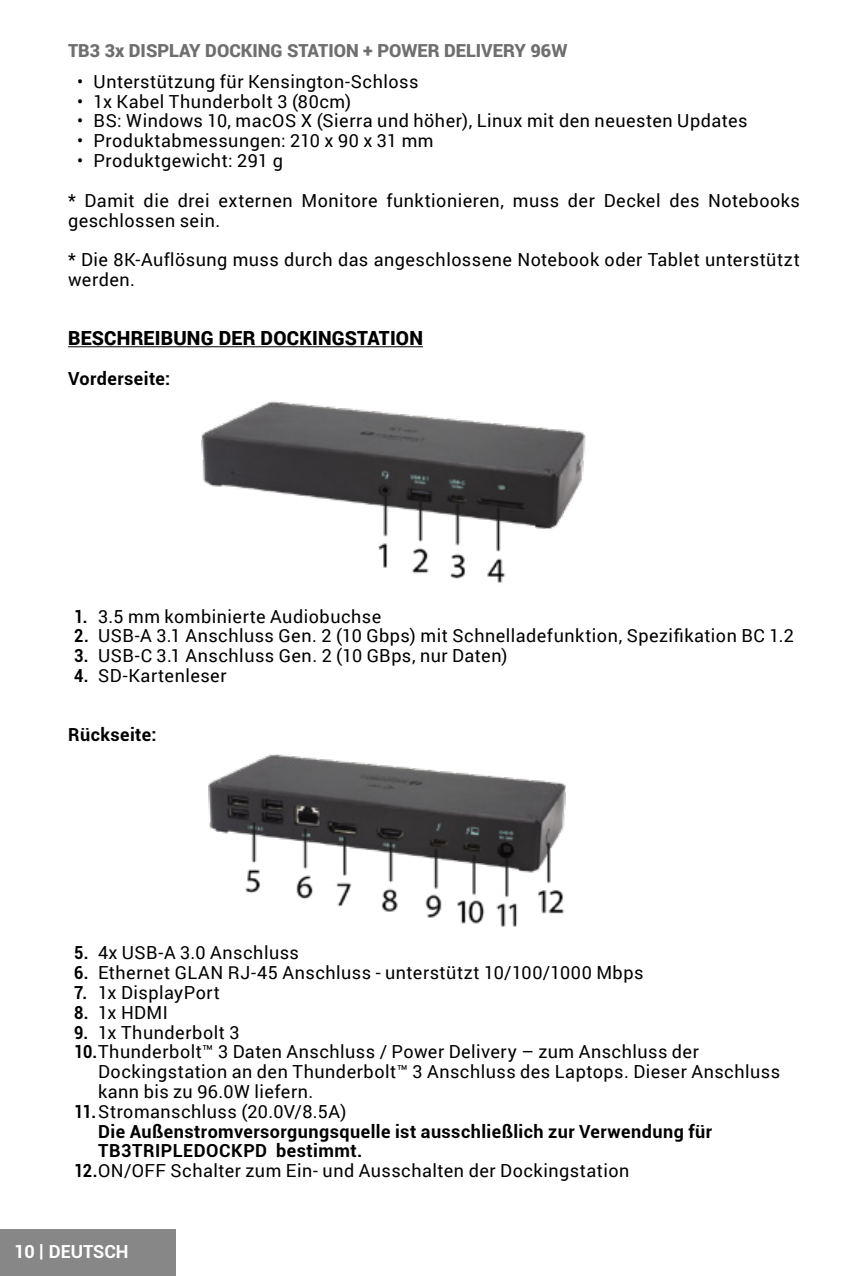
<style>
.page{position:relative;width:851px;height:1276px;background:#fff}
.page>*{position:absolute;margin:0;border:0;box-sizing:border-box;transform-origin:0 0}
.t1{font:900 19.5px "Roboto";letter-spacing:.01em;color:#000}
.t2{font:18px/19.8px "Roboto";letter-spacing:.025em;color:#000}
.t3{font:700 18px "Roboto";letter-spacing:.025em;color:#000}
.t4{font:900 18px "Roboto";color:#706f6f}
.t5{font:700 18px "Roboto";color:#fff}
.s1{font-weight:700}
</style>
<div class="page">
<div style="left:0;top:1229px;width:176px;height:47px;background:#878787"></div>
<hr style="left:68px;top:346px;width:355px;height:1px;background:#000">
<img style="left:201px;top:401px;width:385px;height:182px">
<img style="left:208px;top:754px;width:358px;height:173px">
<p class="t4" style="left:68px;top:38px;width:500px">TB3 3x DISPLAY DOCKING STATION + POWER DELIVERY 96W</p>
<p class="t2" style="left:77px;top:71px;width:343px">• Unterstützung für Kensington-Schloss</p>
<p class="t2" style="left:77px;top:91px;width:275px">• 1x Kabel Thunderbolt 3 (80cm)</p>
<p class="t2" style="left:77px;top:110px;width:672px">• BS: Windows 10, macOS X (Sierra und höher), Linux mit den neuesten Updates</p>
<p class="t2" style="left:77px;top:130px;width:358px">• Produktabmessungen: 210 x 90 x 31 mm</p>
<p class="t2" style="left:77px;top:150px;width:207px">• Produktgewicht: 291 g</p>
<p class="t2" style="left:68px;top:190px;width:733px">* Damit die drei externen Monitore funktionieren, muss der Deckel des Notebooks geschlossen sein.</p>
<p class="t2" style="left:68px;top:249px;width:733px">* Die 8K-Auflösung muss durch das angeschlossene Notebook oder Tablet unterstützt werden.</p>
<p class="t1" style="left:68px;top:325px;width:356px">BESCHREIBUNG DER DOCKINGSTATION</p>
<p class="t3" style="left:68px;top:366px;width:104px">Vorderseite:</p>
<p class="t2" style="left:74px;top:605px;width:308px"><span class="s1">1.</span> 3.5 mm kombinierte Audiobuchse</p>
<p class="t2" style="left:74px;top:625px;width:721px"><span class="s1">2.</span> USB-A 3.1 Anschluss Gen. 2 (10 Gbps) mit Schnelladefunktion, Spezifikation BC 1.2</p>
<p class="t2" style="left:74px;top:645px;width:435px"><span class="s1">3.</span> USB-C 3.1 Anschluss Gen. 2 (10 GBps, nur Daten)</p>
<p class="t2" style="left:74px;top:665px;width:154px"><span class="s1">4.</span> SD-Kartenleser</p>
<p class="t3" style="left:68px;top:722px;width:90px">Rückseite:</p>
<p class="t2" style="left:74px;top:942px;width:226px"><span class="s1">5.</span> 4x USB-A 3.0 Anschluss</p>
<p class="t2" style="left:74px;top:962px;width:570px"><span class="s1">6.</span> Ethernet GLAN RJ-45 Anschluss - unterstützt 10/100/1000 Mbps</p>
<p class="t2" style="left:74px;top:982px;width:147px"><span class="s1">7.</span> 1x DisplayPort</p>
<p class="t2" style="left:74px;top:1001px;width:95px"><span class="s1">8.</span> 1x HDMI</p>
<p class="t2" style="left:74px;top:1021px;width:167px"><span class="s1">9.</span> 1x Thunderbolt 3</p>
<p class="t2" style="left:74px;top:1041px;width:626px"><span class="s1">10.</span>Thunderbolt™ 3 Daten Anschluss / Power Delivery – zum Anschluss der</p>
<p class="t2" style="left:98px;top:1061px;width:683px">Dockingstation an den Thunderbolt™ 3 Anschluss des Laptops. Dieser Anschluss</p>
<p class="t2" style="left:98px;top:1081px;width:217px">kann bis zu 96.0W liefern.</p>
<p class="t2" style="left:74px;top:1100px;width:274px"><span class="s1">11.</span>Stromanschluss (20.0V/8.5A)</p>
<p class="t3" style="left:98px;top:1118px;width:615px">Die Außenstromversorgungsquelle ist ausschließlich zur Verwendung für</p>
<p class="t3" style="left:98px;top:1138px;width:266px">TB3TRIPLEDOCKPD bestimmt.</p>
<p class="t2" style="left:74px;top:1160px;width:556px"><span class="s1">12.</span>ON/OFF Schalter zum Ein- und Ausschalten der Dockingstation</p>
<p class="t5" style="left:14px;top:1239px;width:116px">10 | DEUTSCH</p>
</div>
